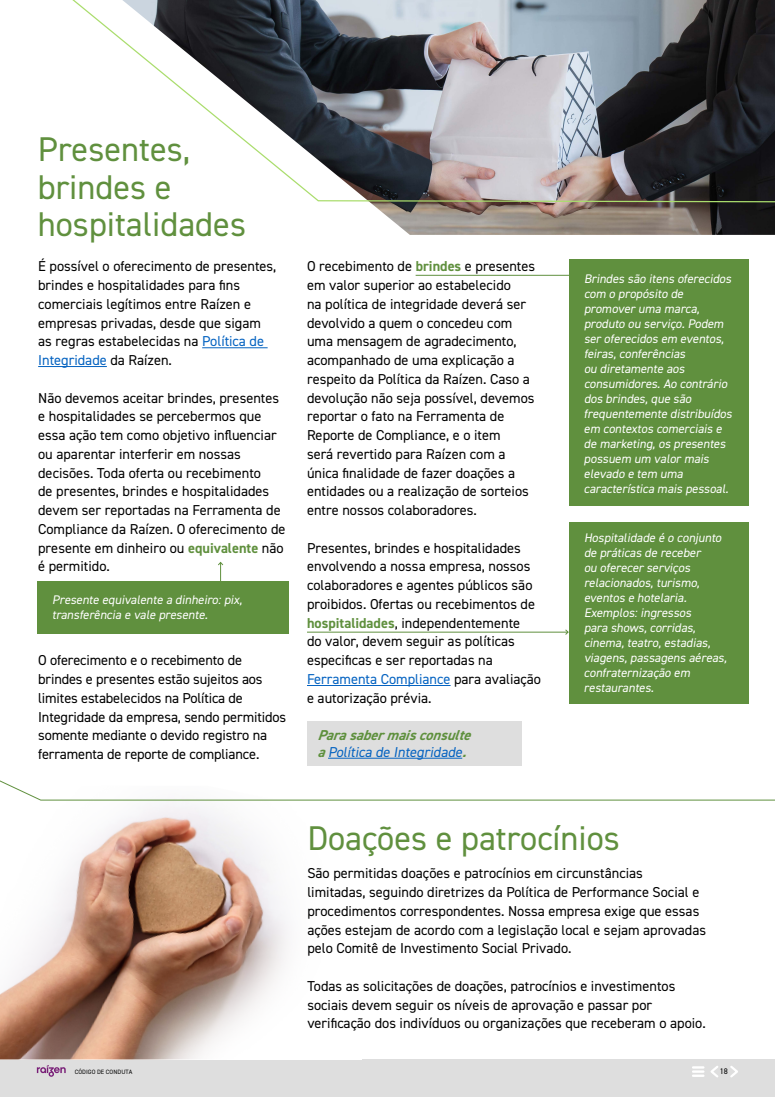
<style>
.page{position:relative;width:775px;height:1097px;background:#fff}
.page>*{position:absolute;margin:0;border:0;box-sizing:border-box;transform-origin:0 0}
.t1{font:34.38px/37.5px "DIN2014";color:#60903e}
.t2{font:14.38px/18.8px "DIN2014";color:#000}
.t3{font:italic 700 14.38px/17.2px "DIN2014";letter-spacing:-.005em;color:#5e903d}
.t4{font:italic 12.5px/15px "DIN2014";color:#fff}
.t5{font:8.12px "DIN2014";color:#000}
.t6{font:6.25px "DIN2014";letter-spacing:.01em;color:#000}
.s1{color:#0563c1}
.s2{font-weight:700;color:#60903e}
.s3{font-weight:400;color:#0563c1}
</style>
<div class="page">
<div style="left:0;top:1059px;width:775px;height:37px;background:#dedede"></div>
<svg style="left:37px;top:1065px;width:29px;height:11px"></svg>
<img style="left:371px;top:203px;width:404px;height:32px">
<svg style="left:72px;top:0;width:703px;height:203px"></svg>
<div style="left:569px;top:259px;width:180px;height:246px;background:#60903e"></div>
<div style="left:569px;top:522px;width:180px;height:181px;background:#60903e"></div>
<hr style="left:202px;top:347px;width:66px;height:1px;background:#0563c1">
<hr style="left:38px;top:366px;width:69px;height:1px;background:#0563c1">
<svg style="left:218px;top:561px;width:6px;height:20px"></svg>
<hr style="left:416px;top:275px;width:165px;height:1px;background:#60903e">
<img style="left:0;top:800px;width:361px;height:259px">
<svg style="left:0;top:629px;width:775px;height:171px"></svg>
<div style="left:37px;top:581px;width:252px;height:52px;background:#60903e"></div>
<svg style="left:692px;top:1066px;width:13px;height:11px"></svg>
<svg style="left:710px;top:1066px;width:8px;height:12px"></svg>
<svg style="left:730px;top:1066px;width:8px;height:12px"></svg>
<h1 class="t1" style="left:38px;top:130px;width:210px">Presentes, brindes e hospitalidades</h1>
<p class="t2" style="left:38px;top:257px;width:240px">É possível o oferecimento de presentes, brindes e hospitalidades para fins comerciais legítimos entre Raízen e empresas privadas, desde que sigam as regras estabelecidas na <span class="s1">Política de Integridade</span> da Raízen.</p>
<p class="t2" style="left:38px;top:388px;width:249px">Não devemos aceitar brindes, presentes e hospitalidades se percebermos que essa ação tem como objetivo influenciar ou aparentar interferir em nossas decisões. Toda oferta ou recebimento<br>de presentes, brindes e hospitalidades devem ser reportadas na Ferramenta de Compliance da Raízen. O oferecimento de presente em dinheiro ou <span class="s2">equivalente</span> não é permitido.</p>
<p class="t4" style="left:52px;top:591px;width:194px">Presente equivalente a dinheiro:pix, transferência e vale presente.</p>
<p class="t2" style="left:38px;top:650px;width:249px">O oferecimento e o recebimento de brindes e presentes estão sujeitos aos limites estabelecidos na Política de Integridade da empresa, sendo permitidos somente mediante o devido registro na ferramenta de reporte de compliance.</p>
<p class="t2" style="left:307px;top:257px;width:230px">O recebimento de <span class="s2">brindes</span> e presentes em valor superior ao estabelecido<br>na política de integridade deverá ser devolvido a quem o concedeu com uma mensagem de agradecimento, acompanhado de uma explicação a respeito da Política da Raízen. Caso a devolução não seja possível, devemos reportar o fato na Ferramenta de Reporte de Compliance, e o item<br>será revertido para Raízen com a única finalidade de fazer doações a entidades ou a realização de sorteios entre nossos colaboradores.</p>
<p class="t2" style="left:307px;top:538px;width:235px">Presentes, brindes e hospitalidades envolvendo a nossa empresa, nossos colaboradores e agentes públicos são proibidos. Ofertas ou recebimentos de <span class="s2">hospitalidades</span>, independentemente<br>do valor, devem seguir as políticas especificas e ser reportadas na <span class="s1">Ferramenta Compliance</span> para avaliação e autorização prévia.</p>
<p class="t3" style="left:318px;top:725px;width:157px">Para saber mais consulte a <span class="s3">Política de Integridade</span>.</p>
<p class="t4" style="left:584px;top:270px;width:152px">Brindes são itens oferecidos com o propósito de promover uma marca, produto ou serviço.Podem ser oferecidos em eventos, feiras,conferências<br>ou diretamente aos consumidores.Ao contrário dos brindes,que são frequentemente distribuídos em contextos comerciais e de marketing,os presentes possuem um valor mais elevado e tem uma característica mais pessoal.</p>
<p class="t4" style="left:584px;top:530px;width:147px">Hospitalidade é o conjunto de práticas de receber<br>ou oferecer serviços relacionados,turismo, eventos e hotelaria.<br>Exemplos:ingressos<br>para shows,corridas, cinema,teatro,estadias, viagens,passagens aéreas, confraternização em restaurantes.</p>
<h1 class="t1" style="left:307px;top:819px;width:314px">Doações e patrocínios</h1>
<p class="t2" style="left:307px;top:863px;width:400px">São permitidas doações e patrocínios em circunstâncias<br>limitadas, seguindo diretrizes da Política de Performance Social e procedimentos correspondentes. Nossa empresa exige que essas ações estejam de acordo com a legislação local e sejam aprovadas pelo Comitê de Investimento Social Privado.</p>
<p class="t2" style="left:307px;top:976px;width:400px">Todas as solicitações de doações, patrocínios e investimentos sociais devem seguir os níveis de aprovação e passar por verificação dos indivíduos ou organizações que receberam o apoio.</p>
<p class="t6" style="left:75px;top:1067px;width:59px">CÓDIGO DE CONDUTA</p>
<p class="t5" style="left:720px;top:1065px;width:10px">18</p>
</div>
